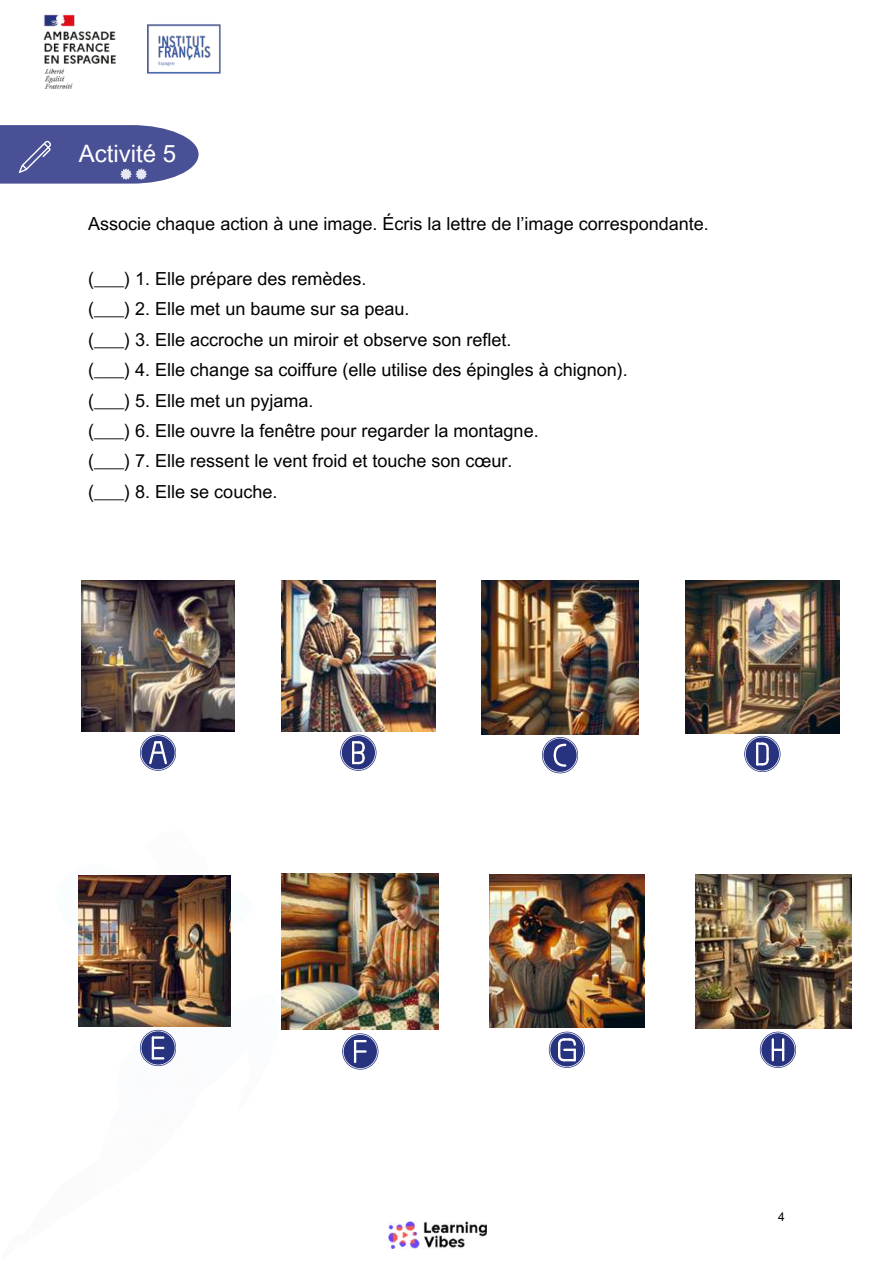
<style>
.page{position:relative;width:893px;height:1264px;background:#fff}
.page>*{position:absolute;margin:0;border:0;box-sizing:border-box;transform-origin:0 0}
.t1{font:24px "Arial MT Pro";color:#fff}
.t2{font:18px/30.5px "Arial MT Pro";color:#000}
.t3{font:12px "Arial";color:#000}
</style>
<div class="page">
<img style="left:43px;top:14px;width:178px;height:75px">
<img style="left:78px;top:873px;width:313px;height:197px">
<img style="left:388px;top:1221px;width:98px;height:27px">
<img style="left:81px;top:580px;width:153px;height:152px">
<img style="left:685px;top:580px;width:154px;height:153px">
<img style="left:490px;top:874px;width:154px;height:153px">
<img style="left:282px;top:580px;width:153px;height:152px">
<img style="left:79px;top:875px;width:151px;height:151px">
<img style="left:695px;top:874px;width:156px;height:154px">
<img style="left:482px;top:580px;width:156px;height:154px">
<img style="left:282px;top:873px;width:156px;height:156px">
<svg style="left:140px;top:734px;width:36px;height:36px"></svg>
<svg style="left:340px;top:734px;width:36px;height:36px"></svg>
<svg style="left:542px;top:737px;width:36px;height:36px"></svg>
<svg style="left:744px;top:735px;width:36px;height:36px"></svg>
<svg style="left:140px;top:1029px;width:36px;height:36px"></svg>
<svg style="left:342px;top:1033px;width:36px;height:36px"></svg>
<svg style="left:549px;top:1031px;width:35px;height:36px"></svg>
<svg style="left:759px;top:1031px;width:36px;height:36px"></svg>
<hr style="left:782px;top:1038px;width:2px;height:23px;background:#fefefe">
<svg style="left:0;top:125px;width:198px;height:59px"></svg>
<h1 class="t1" style="left:79px;top:144px;width:99px">Activité 5</h1>
<p class="t2" style="left:88px;top:210px;width:622px">Associe chaque action à une image. Écris la lettre de l’image correspondante.</p>
<p class="t2" style="left:88px;top:266px;width:541px">(___) 1. Elle prépare des remèdes.<br>(___) 2. Elle met un baume sur sa peau.<br>(___) 3. Elle accroche un miroir et observe son reflet.<br>(___) 4. Elle change sa coiffure (elle utilise des épingles à chignon). (___) 5. Elle met un pyjama.<br>(___) 6. Elle ouvre la fenêtre pour regarder la montagne.<br>(___) 7. Elle ressent le vent froid et touche son cœur.<br>(___) 8. Elle se couche.</p>
<p class="t3" style="left:778px;top:1208px;width:8px">4</p>
</div>
